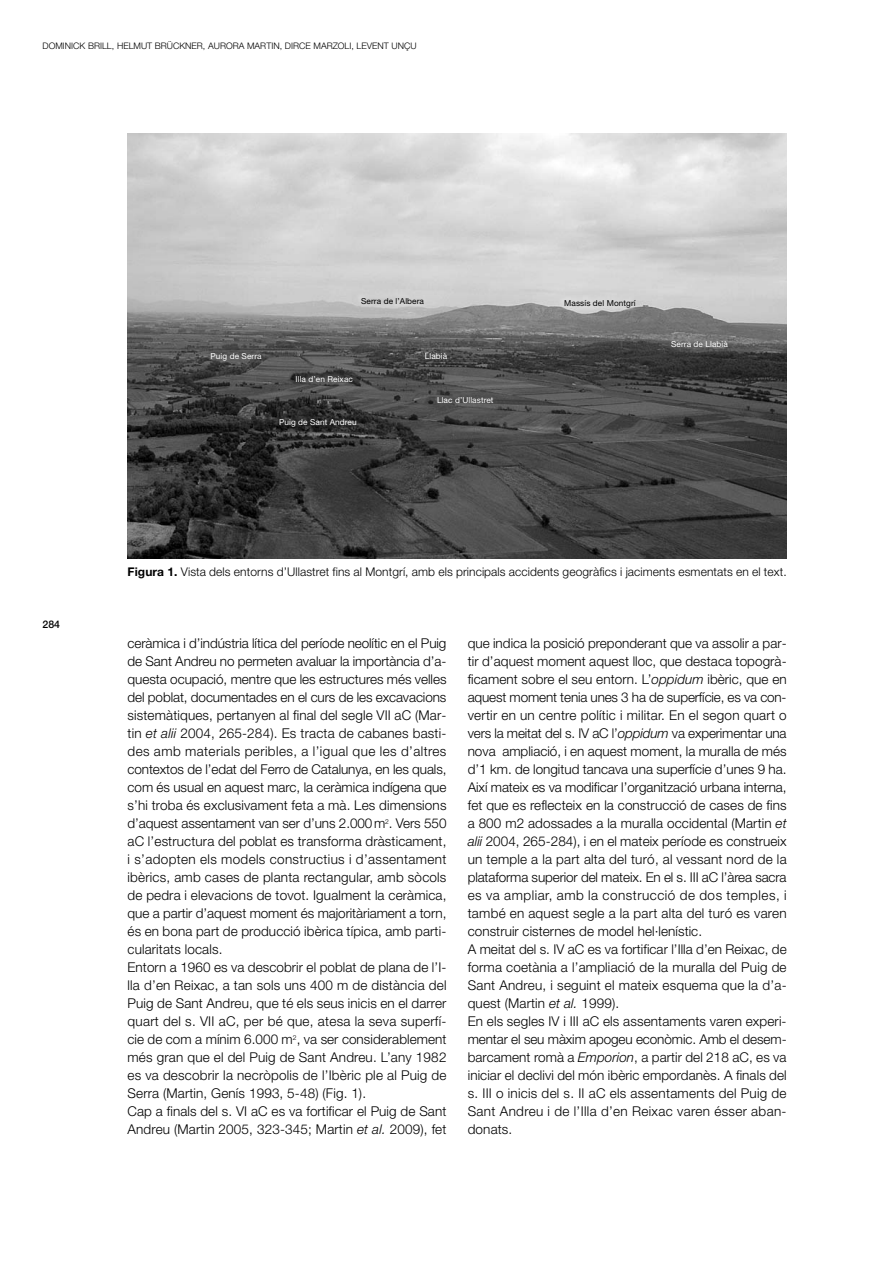
<style>
.page{position:relative;width:893px;height:1263px;background:#fff}
.page>*{position:absolute;margin:0;border:0;box-sizing:border-box;transform-origin:0 0}
.t1{font:300 13.5px/18px "Helvetica Neue";letter-spacing:.005em;color:#000}
.t2{font:300 12px "Helvetica Neue";letter-spacing:.005em;color:#000}
.t3{font:500 10.5px "Helvetica Neue";color:#000}
.t4{font:300 9px "Helvetica Neue";color:#000}
.t5{font:8.25px "Helvetica Neue";letter-spacing:.01em;color:#fff}
.t6{font:8.25px "Helvetica Neue";letter-spacing:.01em;color:#000}
.s1{font-weight:700}
.s2{font-style:italic}
</style>
<div class="page">
<img style="left:128px;top:134px;width:659px;height:424px">
<p class="t4" style="left:43px;top:43px;width:375px">DOMINICK BRILL, HELMUT BRÜCKNER, AURORA MARTIN, DIRCE MARZOLI, LEVENT UNÇU</p>
<p class="t5" style="left:210px;top:353px;width:53px">Puig de Serra</p>
<p class="t6" style="left:361px;top:298px;width:64px">Serra de l’Albera</p>
<p class="t6" style="left:564px;top:300px;width:73px">Massís del Montgrí</p>
<p class="t5" style="left:296px;top:376px;width:59px">Illa d’en Reixac</p>
<p class="t5" style="left:279px;top:419px;width:79px">Puig de Sant Andreu</p>
<p class="t5" style="left:425px;top:353px;width:24px">Llabià</p>
<p class="t5" style="left:437px;top:397px;width:58px">Llac d’Ullastret</p>
<p class="t5" style="left:671px;top:341px;width:58px">Serra de Llabià</p>
<p class="t3" style="left:43px;top:621px;width:19px">284</p>
<p class="t2" style="left:128px;top:567px;width:661px"><span class="s1">Figura 1.</span> Vista dels entorns d’Ullastret fins al Montgrí, amb els principals accidents geogràfics i jaciments esmentats en el text.</p>
<p class="t1" style="left:128px;top:635px;width:320px">ceràmica i d’indústria lítica del període neolític en el Puig de Sant Andreu no permeten avaluar la importància d’a&shy;questa ocupació, mentre que les estructures més velles del poblat, documentades en el curs de les excavacions sistemàtiques, pertanyen al final del segle VII aC (Mar&shy;tin <span class="s2">et alii</span> 2004, 265-284). Es tracta de cabanes basti&shy;des amb materials peribles, a l’igual que les d’altres contextos de l’edat del Ferro de Catalunya, en les quals, com és usual en aquest marc, la ceràmica indígena que s’hi troba és exclusivament feta a mà. Les dimensions d’aquest assentament van ser d’uns 2.000m<sup>2</sup>. Vers 550 aC l’estructura del poblat es transforma dràsticament, i s’adopten els models constructius i d’assentament ibèrics, amb cases de planta rectangular, amb sòcols de pedra i elevacions de tovot. Igualment la ceràmica, que a partir d’aquest moment és majoritàriament a torn, és en bona part de producció ibèrica típica, amb parti&shy;cularitats locals.<br>Entorn a 1960 es va descobrir el poblat de plana de l’I&shy;lla d’en Reixac, a tan sols uns 400 m de distància del Puig de Sant Andreu, que té els seus inicis en el darrer quart del s. VII aC, per bé que, atesa la seva superfí&shy;cie de com a mínim 6.000 m<sup>2</sup>, va ser considerablement més gran que el del Puig de Sant Andreu. L’any 1982 es va descobrir la necròpolis de l’Ibèric ple al Puig de Serra (Martin, Genís 1993, 5-48) (Fig. 1).<br>Cap a finals del s. VI aC es va fortificar el Puig de Sant Andreu (Martin 2005, 323-345; Martin <span class="s2">et al.</span> 2009), fet</p>
<p class="t1" style="left:468px;top:635px;width:320px">que indica la posició preponderant que va assolir a par&shy;tir d’aquest moment aquest lloc, que destaca topogrà&shy;ficament sobre el seu entorn. L’<span class="s2">oppidum</span> ibèric, que en aquest moment tenia unes 3 ha de superfície, es va con&shy;vertir en un centre polític i militar. En el segon quart o vers la meitat del s. IV aC l’<span class="s2">oppidum</span> va experimentar una nova ampliació, i en aquest moment, la muralla de més d’1 km. de longitud tancava una superfície d’unes 9 ha.<br>Així mateix es va modificar l’organització urbana interna, fet que es reflecteix en la construcció de cases de fins a 800 m2 adossades a la muralla occidental (Martin <span class="s2">et alii</span> 2004, 265-284), i en el mateix període es construeix un temple a la part alta del turó, al vessant nord de la plataforma superior del mateix. En el s. III aC l’àrea sacra es va ampliar, amb la construcció de dos temples, i també en aquest segle a la part alta del turó es varen construir cisternes de model hel·lenístic.<br>A meitat del s. IV aC es va fortificar l’Illa d’en Reixac, de forma coetània a l’ampliació de la muralla del Puig de Sant Andreu, i seguint el mateix esquema que la d’a&shy;quest (Martin <span class="s2">et al.</span> 1999).<br>En els segles IV i III aC els assentaments varen experi&shy;mentar el seu màxim apogeu econòmic. Amb el desem&shy;barcament romà a <span class="s2">Emporion</span>, a partir del 218 aC, es va iniciar el declivi del món ibèric empordanès. A finals del s. III o inicis del s. II aC els assentaments del Puig de Sant Andreu i de l’Illa d’en Reixac varen ésser aban&shy;donats.</p>
</div>
